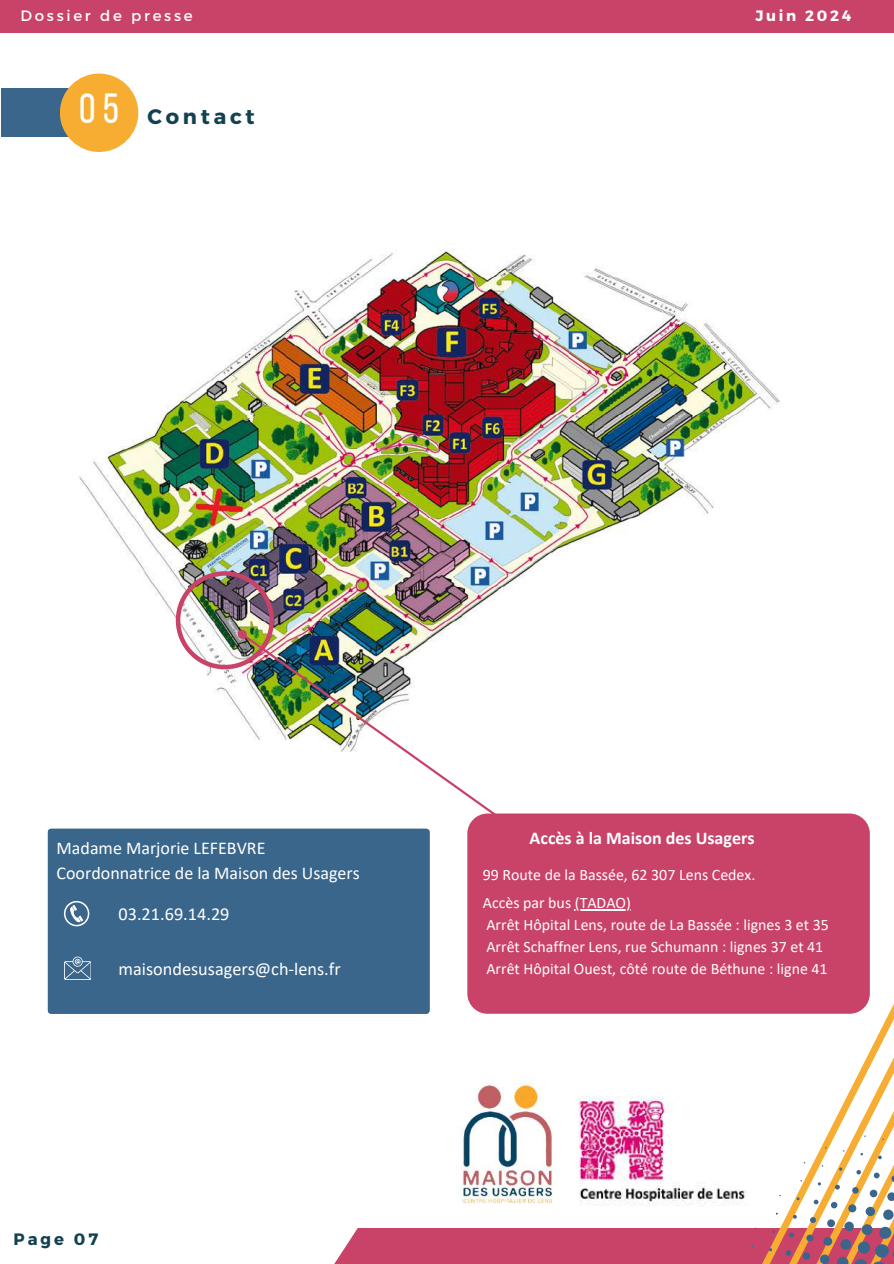
<style>
.page{position:relative;width:894px;height:1264px;background:#fff}
.page>*{position:absolute;margin:0;border:0;box-sizing:border-box;transform-origin:0 0}
.t1{font:700 21px "Montserrat";letter-spacing:.18em;color:#124251}
.t2{font:18.3px "Calibri";color:#fff}
.t3{font:18px/24.8px "Calibri";color:#fff}
.t4{font:700 18px "Calibri";color:#fff}
.t5{font:700 16.5px "Montserrat";letter-spacing:.18em;color:#124251}
.t6{font:15.9px/22px "Calibri";color:#fffefe}
.t7{font:15px "Montserrat";letter-spacing:.18em;color:#fff}
.t8{font:700 15px "Montserrat";letter-spacing:.18em;color:#fff}
.s1{font-family:"Bebas Neue";font-weight:400;font-size:42px;color:#fff}
</style>
<div class="page">
<div style="left:0;top:0;width:893px;height:33px;background:#c94268"></div>
<div style="left:509px;top:1228px;width:384px;height:35px;background:#c94268"></div>
<div style="left:335px;top:1228px;width:174px;height:35px;background:#c94268"></div>
<svg style="left:768px;top:905px;width:125px;height:358px"></svg>
<div style="left:48px;top:828px;width:381px;height:185px;background:#3a668c"></div>
<div style="left:467px;top:813px;width:402px;height:200px;background:#c94268;border-radius:20px"></div>
<svg style="left:64px;top:956px;width:27px;height:23px"></svg>
<svg style="left:64px;top:900px;width:25px;height:26px"></svg>
<div style="left:1px;top:89px;width:101px;height:48px;background:#3a668c"></div>
<div style="left:60px;top:74px;width:78px;height:78px;background:#f7ac32;border-radius:50%"></div>
<img style="left:456px;top:1081px;width:97px;height:123px">
<img style="left:578px;top:1096px;width:169px;height:110px">
<img style="left:79px;top:246px;width:701px;height:470px">
<img style="left:243px;top:634px;width:282px;height:203px">
<svg style="left:518px;top:828px;width:7px;height:9px"></svg>
<img style="left:176px;top:571px;width:98px;height:98px">
<hr style="left:574px;top:909px;width:57px;height:1px;background:#fffefe">
<p class="t7" style="left:21px;top:6px;width:173px">Dossier de presse</p>
<p class="t8" style="left:755px;top:6px;width:97px">Juin 2024</p>
<h1 class="t1" style="left:79px;top:103px;width:177px"><span class="s1">05</span> Contact</h1>
<p class="t3" style="left:56px;top:837px;width:305px">Madame Marjorie LEFEBVRE<br>Coordonnatrice de la Maison des Usagers</p>
<p class="t2" style="left:118px;top:906px;width:112px">03.21.69.14.29</p>
<p class="t2" style="left:118px;top:961px;width:224px">maisondesusagers@ch-lens.fr</p>
<p class="t5" style="left:13px;top:1227px;width:86px">Page 07</p>
<p class="t4" style="left:529px;top:830px;width:226px">Accès à la Maison des Usagers</p>
<p class="t6" style="left:482px;top:862px;width:274px;line-height:27.8px">99 Route de la Bassée, 62 307 Lens Cedex.<br>Accès par bus (TADAO)</p>
<p class="t6" style="left:486px;top:915px;width:344px">Arrêt Hôpital Lens, route de La Bassée : lignes 3 et 35<br>Arrêt Schaffner Lens, rue Schumann : lignes 37 et 41<br>Arrêt Hôpital Ouest, côté route de Béthune : ligne 41</p>
</div>
